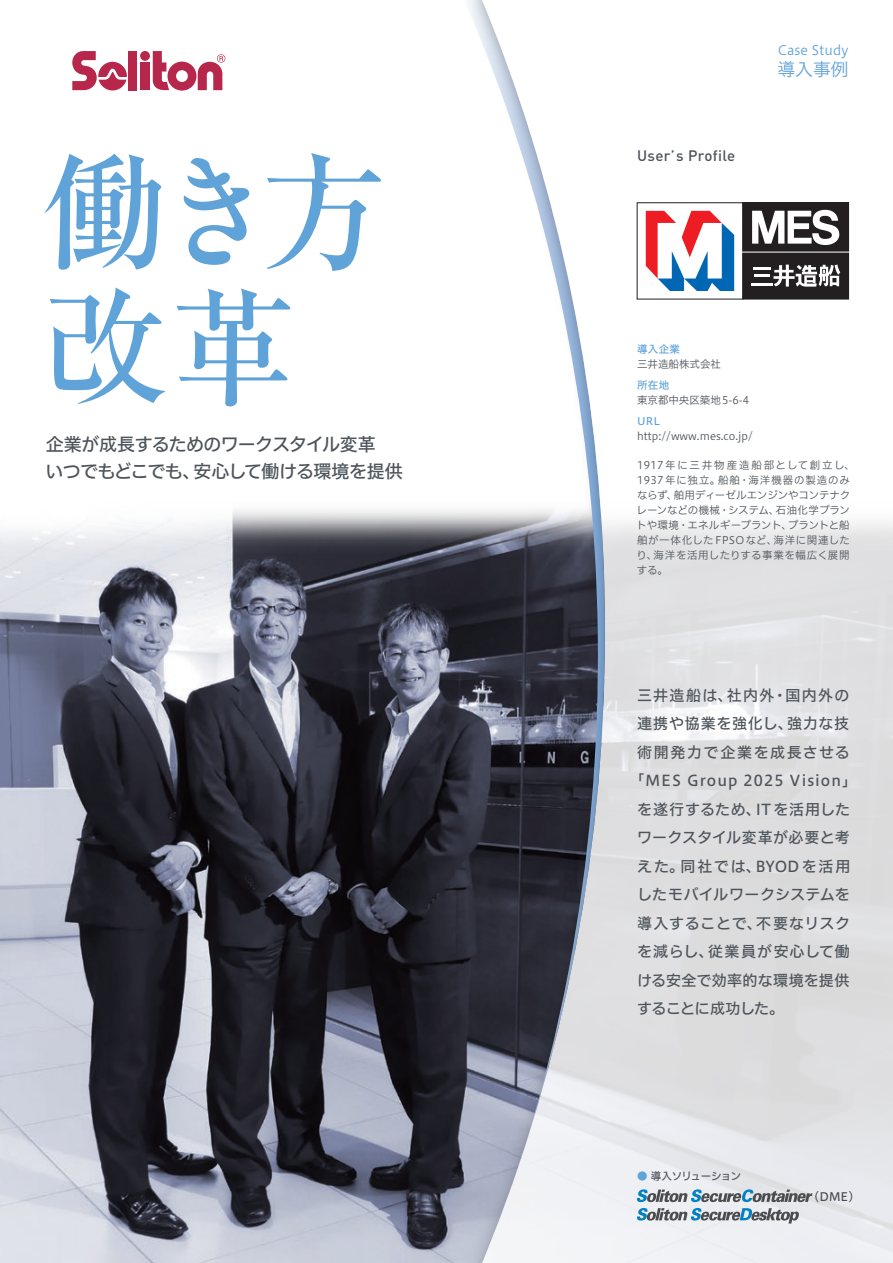
<style>
.page{position:relative;width:893px;height:1263px;background:#fff}
.page>*{position:absolute;margin:0;border:0;box-sizing:border-box;transform-origin:0 0}
.t1{font:500 127.65px/135px "Ryumin Pr 6 N";color:#60a3d8}
.t2{font:18px/27px "Hiragino UD Sans F Std N W5";letter-spacing:-.035em;color:#4d545a}
.t3{font:17.85px "Hiragino UD Sans F Std N W3";color:#60a3d8}
.t4{font:15px "Hiragino UD Sans F Std N W5";letter-spacing:.05em;color:#4d545a}
.t5{font:15px "Hiragino UD Sans F Std N W5";letter-spacing:.02em;color:#4d545a}
.t6{font:15px "Hiragino UD Sans F Std N W5";letter-spacing:.07em;color:#4d545a}
.t7{font:15px "Hiragino UD Sans F Std N W5";letter-spacing:.125em;color:#4d545a}
.t8{font:15px "Hiragino UD Sans F Std N W5";letter-spacing:.08em;color:#4d545a}
.t9{font:15px "Hiragino UD Sans F Std N W5";letter-spacing:.005em;color:#4d545a}
.t10{font:15px "Hiragino UD Sans F Std N W5";letter-spacing:.105em;color:#4d545a}
.t11{font:500 15px "DIN";letter-spacing:.025em;color:#4d545a}
.t12{font:15px "Hiragino UD Sans F Std N W5";letter-spacing:-.035em;color:#4d545a}
.t13{font:13.2px "Hiragino UD Sans F Std N W3";color:#60a3d8}
.t14{font:11.7px "Hiragino UD Sans F Std N W5";color:#4b4c4d}
.t15{font:10.5px/15px "Hiragino UD Sans F Std N W3";letter-spacing:.02em;color:#4d545a}
.t16{font:10.5px "Hiragino UD Sans F Std N W3";color:#4d545a}
.t17{font:10.5px "Hiragino UD Sans F Std N W5";letter-spacing:.025em;color:#60a3d8}
.t18{font:10.5px "Hiragino UD Sans F Std N W5";letter-spacing:-.05em;color:#4d545a}
.s1{font-family:"Antique Std ANR";font-weight:400;font-size:121.35px}
.s2{color:#60a3d8}
</style>
<div class="page">
<img style="left:0;top:510px;width:455px;height:753px">
<img style="left:455px;top:0;width:22px;height:1263px">
<svg style="left:477px;top:0;width:416px;height:1263px"></svg>
<svg style="left:637px;top:1208px;width:162px;height:15px"></svg>
<svg style="left:637px;top:1189px;width:175px;height:13px"></svg>
<div style="left:128px;top:51px;width:9px;height:39px;background:#b6274b"></div>
<div style="left:140px;top:62px;width:10px;height:28px;background:#b6274b"></div>
<div style="left:140px;top:51px;width:10px;height:10px;background:#b6274b;border-radius:50%"></div>
<svg style="left:72px;top:51px;width:55px;height:39px"></svg>
<svg style="left:153px;top:51px;width:72px;height:40px"></svg>
<div style="left:637px;top:203px;width:106px;height:96px;background:#fff"></div>
<div style="left:637px;top:202px;width:106px;height:97px;border:1px solid #231f20"></div>
<svg style="left:646px;top:211px;width:88px;height:80px"></svg>
<div style="left:743px;top:203px;width:106px;height:49px;background:#231f20"></div>
<div style="left:742px;top:202px;width:107px;height:50px;border:1px solid #231f20"></div>
<svg style="left:752px;top:210px;width:87px;height:35px"></svg>
<div style="left:743px;top:252px;width:106px;height:47px;background:#231f20"></div>
<hr style="left:742px;top:252px;width:108px;height:1px;background:#fff">
<hr style="left:751px;top:283px;width:21px;height:2px;background:#fff">
<svg style="left:753px;top:265px;width:87px;height:22px"></svg>
<h1 class="t1" style="left:43px;top:139px;width:346px">働<span class="s1">き</span>方改革</h1>
<h2 class="t2" style="left:46px;top:429px;width:359px">企業が成長するためのワークスタイル変革<br>いつでもどこでも、安心して働ける環境を提供</h2>
<h3 class="t11" style="left:637px;top:146px;width:100px">User’s Profile</h3>
<p class="t13" style="left:778px;top:40px;width:72px">Case Study</p>
<h3 class="t3" style="left:777px;top:55px;width:73px">導入事例</h3>
<p class="t17" style="left:637px;top:341px;width:44px">導入企業</p>
<p class="t16" style="left:637px;top:356px;width:85px">三井造船株式会社</p>
<p class="t17" style="left:637px;top:377px;width:34px">所在地</p>
<p class="t16" style="left:637px;top:392px;width:114px">東京都中央区築地5-6-4</p>
<p class="t17" style="left:637px;top:413px;width:24px">URL</p>
<p class="t16" style="left:637px;top:428px;width:117px">http://www.mes.co.jp/</p>
<p class="t15" style="left:636px;top:457px;width:220px">1917年に三井物産造船部として創立し、<br>1937年に独立。船舶・海洋機器の製造のみならず、舶用ディーゼルエンジンやコンテナクレーンなどの機械・システム、石油化学プラントや環境・エネルギープラント、プラントと船舶が一体化したFPSO など、海洋に関連したり、海洋を活用したりする事業を幅広く展開する。</p>
<h3 class="t8" style="left:637px;top:684px;width:214px">三井造船は、社内外・国内外の</h3>
<h3 class="t4" style="left:637px;top:712px;width:214px">連携や協業を強化し、強力な技</h3>
<h3 class="t10" style="left:637px;top:741px;width:214px">術開発力で企業を成長させる</h3>
<h3 class="t6" style="left:630px;top:769px;width:229px">「MES Group 2025 Vision」</h3>
<h3 class="t4" style="left:637px;top:798px;width:214px">を遂行するため、IT を活用した</h3>
<h3 class="t5" style="left:637px;top:826px;width:214px">ワークスタイル変革が必要と考</h3>
<h3 class="t7" style="left:637px;top:855px;width:215px">えた。同社では、BYODを活用</h3>
<h3 class="t9" style="left:637px;top:883px;width:214px">したモバイルワークシステムを</h3>
<h3 class="t4" style="left:637px;top:912px;width:214px">導入することで、不要なリスク</h3>
<h3 class="t4" style="left:637px;top:940px;width:214px">を減らし、従業員が安心して働</h3>
<h3 class="t5" style="left:637px;top:969px;width:214px">ける安全で効率的な環境を提供</h3>
<h3 class="t12" style="left:637px;top:997px;width:149px">することに成功した。</h3>
<p class="t18" style="left:637px;top:1168px;width:106px"><span class="s2">●</span> 導入ソリューション</p>
<p class="t14" style="left:813px;top:1187px;width:42px">(DME)</p>
</div>
